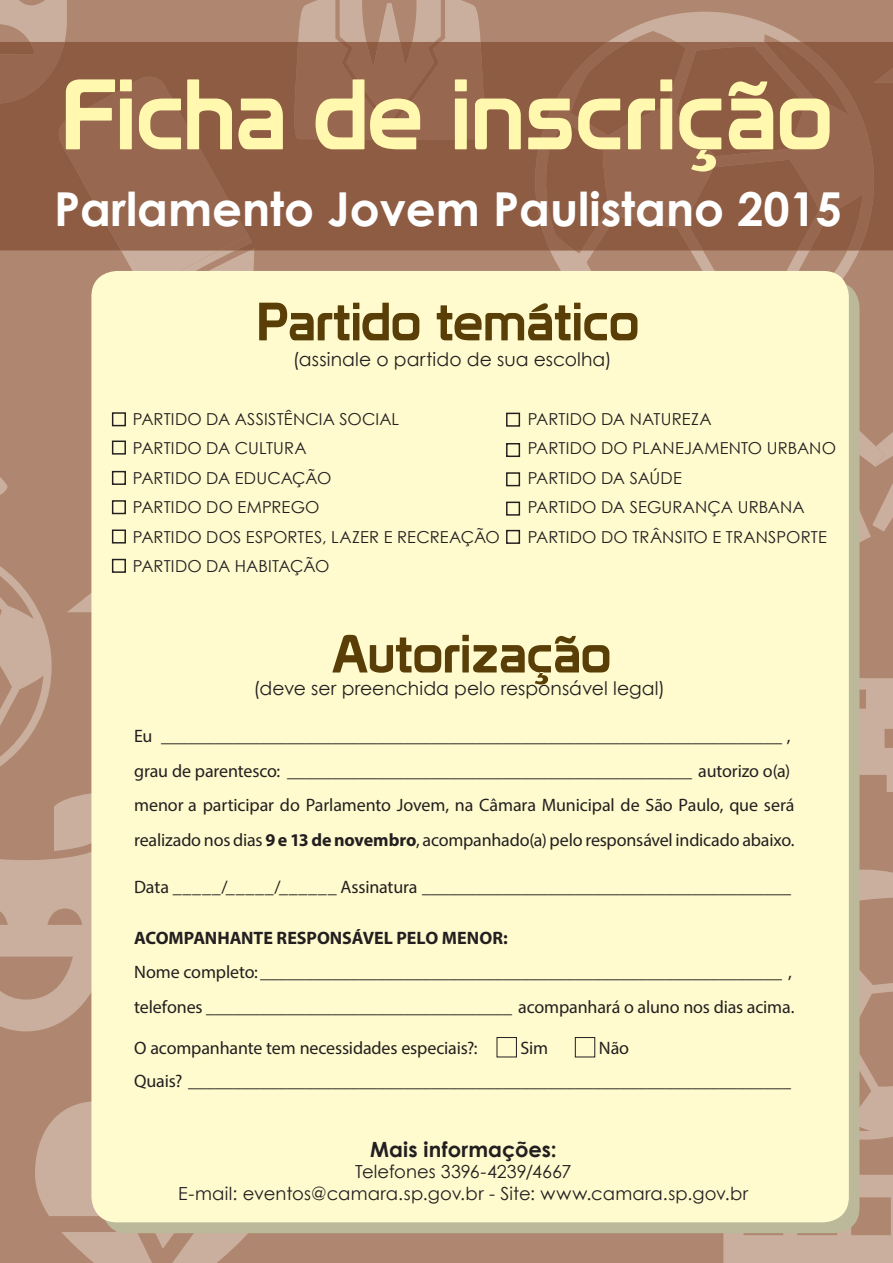
<style>
.page{position:relative;width:893px;height:1263px;background:#af866f}
.page>*{position:absolute;margin:0;border:0;box-sizing:border-box;transform-origin:0 0}
.t1{font:97.5px "Prototype";color:#fff8ae}
.t2{font:52.65px "Prototype";color:#593f07}
.t3{font:700 46.8px "Century Gothic";color:#fff}
.t4{font:700 21px "Century Gothic";letter-spacing:.005em;color:#231f20}
.t5{font:18.75px "Century Gothic";color:#231f20}
.t6{font:18px/34.5px "Myriad Pro";letter-spacing:-.01em;color:#231f20}
.t7{font:18px/21.6px "Century Gothic";letter-spacing:.005em;color:#231f20;text-align:center}
.t8{font:700 18px "Myriad Pro";letter-spacing:-.005em;color:#231f20}
.t9{font:16.5px/29.5px "Century Gothic";letter-spacing:.005em;color:#231f20}
.s1{font-weight:700}
</style>
<div class="page">
<svg style="left:859px;top:365px;width:34px;height:179px;background:#b5907a"></svg>
<svg style="left:0;top:791px;width:91px;height:240px;background:#bf9f8c"></svg>
<svg style="left:550px;top:12px;width:309px;height:290px;background:#b7927d"></svg>
<svg style="left:0;top:566px;width:52px;height:200px;background:#bb9985"></svg>
<svg style="left:859px;top:870px;width:34px;height:270px;background:#b89680"></svg>
<div style="left:67px;top:478px;width:24px;height:236px;background:#af866f"></div>
<svg style="left:859px;top:630px;width:34px;height:162px;background:#be9d89"></svg>
<svg style="left:35px;top:1101px;width:241px;height:162px;background:#bf9f8b"></svg>
<svg style="left:0;top:477px;width:8px;height:18px"></svg>
<svg style="left:723px;top:1164px;width:170px;height:99px;background:#c3a592"></svg>
<div style="left:254px;top:42px;width:639px;height:208px;background:#8e5c43"></div>
<svg style="left:0;top:0;width:254px;height:361px;background:#9c6e57"></svg>
<svg style="left:293px;top:0;width:193px;height:139px;background:#a37761"></svg>
<svg style="left:535px;top:42px;width:339px;height:208px;background:#916047"></svg>
<svg style="left:874px;top:68px;width:19px;height:15px"></svg>
<div style="left:102px;top:282px;width:757px;height:951px;background:#bcb99a;border-radius:26px"></div>
<div style="left:91px;top:271px;width:758px;height:951px;background:#fffbce;border-radius:26px"></div>
<div style="left:112px;top:412px;width:14px;height:14px;border:1px solid #231f20"></div>
<div style="left:112px;top:440px;width:14px;height:15px;border:1px solid #231f20"></div>
<div style="left:112px;top:471px;width:14px;height:14px;border:1px solid #231f20"></div>
<div style="left:112px;top:500px;width:14px;height:14px;border:1px solid #231f20"></div>
<div style="left:112px;top:529px;width:14px;height:14px;border:1px solid #231f20"></div>
<div style="left:112px;top:559px;width:14px;height:14px;border:1px solid #231f20"></div>
<div style="left:506px;top:413px;width:14px;height:14px;border:1px solid #231f20"></div>
<div style="left:506px;top:443px;width:14px;height:14px;border:1px solid #231f20"></div>
<div style="left:506px;top:472px;width:14px;height:14px;border:1px solid #231f20"></div>
<div style="left:506px;top:502px;width:14px;height:14px;border:1px solid #231f20"></div>
<div style="left:506px;top:530px;width:14px;height:14px;border:1px solid #231f20"></div>
<div style="left:497px;top:1037px;width:20px;height:20px;border:1px solid #231f20"></div>
<div style="left:575px;top:1037px;width:20px;height:20px;border:1px solid #231f20"></div>
<h1 class="t1" style="left:62px;top:56px;width:772px">Ficha de inscrição</h1>
<h3 class="t3" style="left:54px;top:174px;width:790px">Parlamento Jovem Paulistano 2015</h3>
<h2 class="t2" style="left:257px;top:290px;width:384px">Partido temático</h2>
<p class="t5" style="left:293px;top:346px;width:320px">(assinale o partido de sua escolha)</p>
<p class="t9" style="left:133px;top:404px;width:368px">PARTIDO DA ASSISTÊNCIA SOCIAL<br>PARTIDO DA CULTURA<br>PARTIDO DA EDUCAÇÃO<br>PARTIDO DO EMPREGO<br>PARTIDO DOS ESPORTES, LAZER E RECREAÇÃO<br>PARTIDO DA HABITAÇÃO</p>
<p class="t9" style="left:528px;top:404px;width:310px">PARTIDO DA NATUREZA<br>PARTIDO DO PLANEJAMENTO URBANO<br>PARTIDO DA SAÚDE<br>PARTIDO DA SEGURANÇA URBANA<br>PARTIDO DO TRÂNSITO E TRANSPORTE</p>
<h2 class="t2" style="left:331px;top:622px;width:281px">Autorização</h2>
<p class="t5" style="left:253px;top:675px;width:413px">(deve ser preenchida pelo responsável legal)</p>
<p class="t6" style="left:134px;top:718px;width:662px">Eu _____________________________________________________________________ , grau de parentesco: _____________________________________________ autorizo o(a) menor a participar do Parlamento Jovem, na Câmara Municipal de São Paulo, que será realizado nos dias <span class="s1">9 e 13 de novembro</span>, acompanhado(a) pelo responsável indicado abaixo.</p>
<p class="t6" style="left:134px;top:869px;width:658px">Data _____/_____/______ Assinatura _________________________________________</p>
<p class="t8" style="left:134px;top:926px;width:375px">ACOMPANHANTE RESPONSÁVEL PELO MENOR:</p>
<p class="t6" style="left:134px;top:955px;width:662px">Nome completo: __________________________________________________________ , telefones __________________________________ acompanhará o aluno nos dias acima.</p>
<p class="t6" style="left:134px;top:1031px;width:345px">O acompanhante tem necessidades especiais?:</p>
<p class="t6" style="left:521px;top:1031px;width:29px">Sim</p>
<p class="t6" style="left:134px;top:1031px;width:658px;line-height:33px;text-indent:465px">Não<br>Quais? ___________________________________________________________________</p>
<p class="t4" style="left:370px;top:1133px;width:188px">Mais informações:</p>
<p class="t7" style="left:178px;top:1160px;width:572px">Telefones 3396-4239/4667<br>E-mail: eventos@camara.sp.gov.br - Site: www.camara.sp.gov.br</p>
</div>
